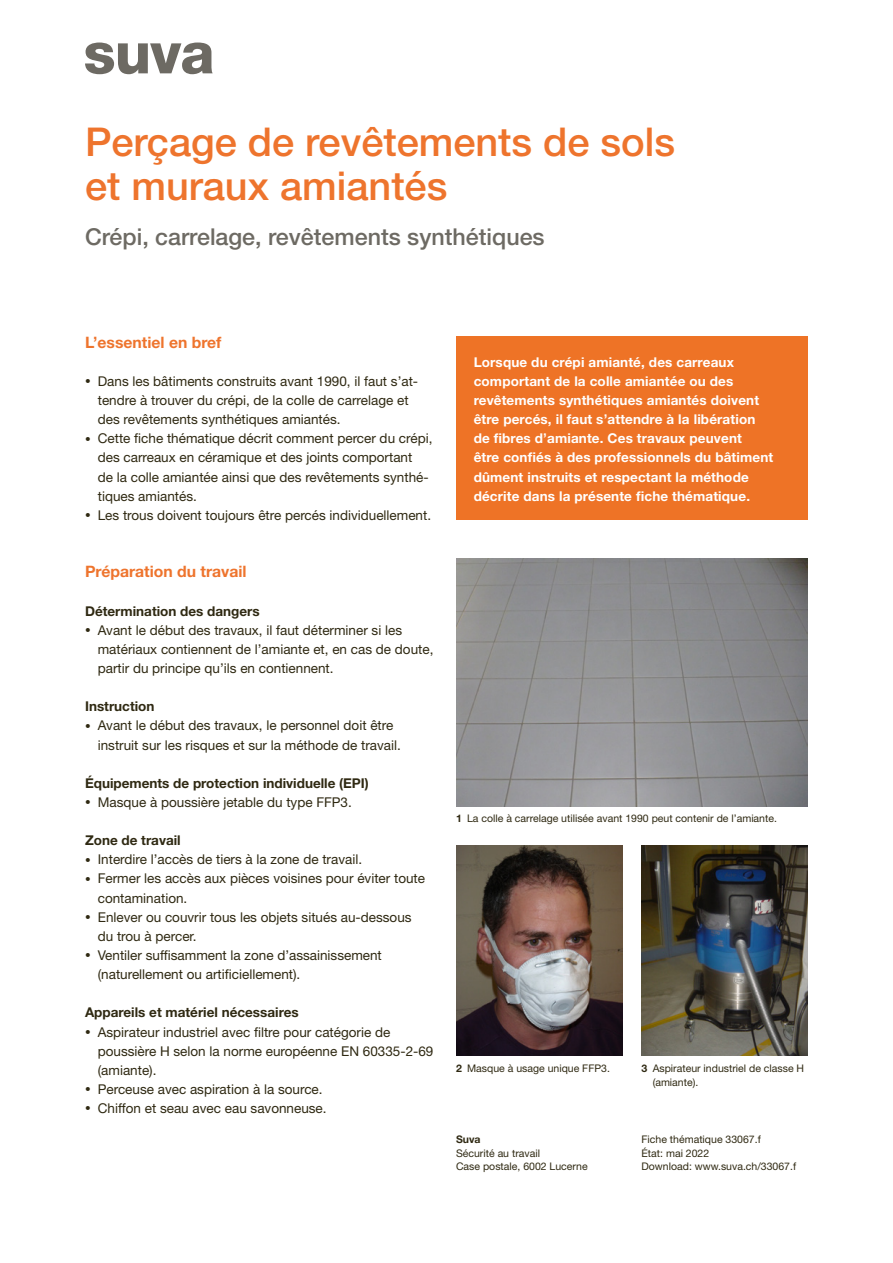
<style>
.page{position:relative;width:893px;height:1263px;background:#fff}
.page>*{position:absolute;margin:0;border:0;box-sizing:border-box;transform-origin:0 0}
.t1{font:500 39.75px/43.5px "Helvetica Neue LT Std";color:#ee742d}
.t2{font:500 23.25px "Helvetica Neue LT Std";color:#6d6a63}
.t3{font:700 15.75px "Helvetica Neue LT Std";color:#ee742d}
.t4{font:13.5px/19.2px "Helvetica Neue LT Std";color:#2f2912}
.t5{font:700 13.5px/19.2px "Helvetica Neue LT Std";letter-spacing:.01em;color:#fff}
.t6{font:700 13.5px "Helvetica Neue LT Std";color:#2f2912}
.t7{font:10.5px/13.8px "Helvetica Neue LT Std";color:#2f2912}
.t8{font:700 10.5px "Helvetica Neue LT Std";color:#2f2912}
.s1{font-size:11.25px}
.s2{font-weight:700}
</style>
<div class="page">
<img style="left:456px;top:558px;width:352px;height:249px">
<img style="left:456px;top:845px;width:166px;height:211px">
<img style="left:642px;top:845px;width:166px;height:211px">
<div style="left:456px;top:336px;width:352px;height:184px;background:#ee7326"></div>
<svg style="left:85px;top:43px;width:128px;height:31px"></svg>
<h1 class="t1" style="left:85px;top:120px;width:591px">Perçage de revêtements de sols et muraux amiantés</h1>
<h2 class="t2" style="left:85px;top:223px;width:461px">Crépi, carrelage, revêtements synthétiques</h2>
<p class="t3" style="left:85px;top:332px;width:138px">L’essentiel en bref</p>
<p class="t4" style="left:98px;top:371px;width:322px;text-indent:-13px"><span class="s1">•</span> Dans les bâtiments construits avant 1990, il faut s’at&shy;tendre à trouver du crépi, de la colle de carrelage et des revêtements synthétiques amiantés.</p>
<p class="t4" style="left:98px;top:429px;width:336px;text-indent:-13px"><span class="s1">•</span> Cette fiche thématique décrit comment percer du crépi, des carreaux en céramique et des joints comportant<br>de la colle amiantée ainsi que des revêtements synthé&shy;tiques amiantés.</p>
<p class="t4" style="left:85px;top:505px;width:348px"><span class="s1">•</span> Les trous doivent toujours être percés individuellement.</p>
<p class="t3" style="left:85px;top:562px;width:163px">Préparation du travail</p>
<p class="t6" style="left:85px;top:602px;width:176px">Détermination des dangers</p>
<p class="t4" style="left:98px;top:620px;width:337px;text-indent:-13px"><span class="s1">•</span> Avant le début des travaux, il faut déterminer si les matériaux contiennent de l’amiante et, en cas de doute, partir du principe qu’ils en contiennent.</p>
<p class="t6" style="left:85px;top:698px;width:71px">Instruction</p>
<p class="t4" style="left:98px;top:716px;width:305px;text-indent:-13px"><span class="s1">•</span> Avant le début des travaux, le personnel doit être instruit sur les risques et sur la méthode de travail.</p>
<p class="t6" style="left:85px;top:775px;width:285px">Équipements de protection individuelle (EPI)</p>
<p class="t4" style="left:85px;top:792px;width:268px"><span class="s1">•</span> Masque à poussière jetable du type FFP3.</p>
<p class="t6" style="left:85px;top:832px;width:97px">Zone de travail</p>
<p class="t4" style="left:85px;top:850px;width:279px"><span class="s1">•</span> Interdire l’accès de tiers à la zone de travail.</p>
<p class="t4" style="left:98px;top:869px;width:329px;text-indent:-13px"><span class="s1">•</span> Fermer les accès aux pièces voisines pour éviter toute contamination.</p>
<p class="t4" style="left:98px;top:907px;width:315px;text-indent:-13px"><span class="s1">•</span> Enlever ou couvrir tous les objets situés au-dessous du trou à percer.</p>
<p class="t4" style="left:98px;top:945px;width:286px;text-indent:-13px"><span class="s1">•</span> Ventiler suffisamment la zone d’assainissement (naturellement ou artificiellement).</p>
<p class="t6" style="left:85px;top:1004px;width:215px">Appareils et matériel nécessaires</p>
<p class="t4" style="left:98px;top:1022px;width:337px;text-indent:-13px"><span class="s1">•</span> Aspirateur industriel avec filtre pour catégorie de poussière H selon la norme européenne EN 60335-2-69 (amiante).</p>
<p class="t4" style="left:85px;top:1079px;width:239px"><span class="s1">•</span> Perceuse avec aspiration à la source.</p>
<p class="t4" style="left:85px;top:1098px;width:243px"><span class="s1">•</span> Chiffon et seau avec eau savonneuse.</p>
<p class="t5" style="left:474px;top:352px;width:301px">Lorsque du crépi amianté, des carreaux comportant de la colle amiantée ou des revêtements synthétiques amiantés doivent être percés, il faut s’attendre à la libération de fibres d’amiante. Ces travaux peuvent<br>être confiés à des professionnels du bâtiment dûment instruits et respectant la méthode décrite dans la présente fiche thématique.</p>
<p class="t7" style="left:456px;top:812px;width:322px"><span class="s2">1</span> La colle à carrelage utilisée avant 1990 peut contenir de l’amiante.</p>
<p class="t7" style="left:456px;top:1061px;width:155px"><span class="s2">2</span> Masque à usage unique FFP3.</p>
<p class="t7" style="left:653px;top:1061px;width:153px;text-indent:-11px"><span class="s2">3</span> Aspirateur industriel de classe H (amiante).</p>
<p class="t8" style="left:456px;top:1132px;width:26px">Suva</p>
<p class="t7" style="left:456px;top:1146px;width:133px">Sécurité au travail<br>Case postale, 6002 Lucerne</p>
<p class="t7" style="left:642px;top:1132px;width:156px">Fiche thématique 33067.f<br>État: mai 2022<br>Download: www.suva.ch/33067.f</p>
</div>
